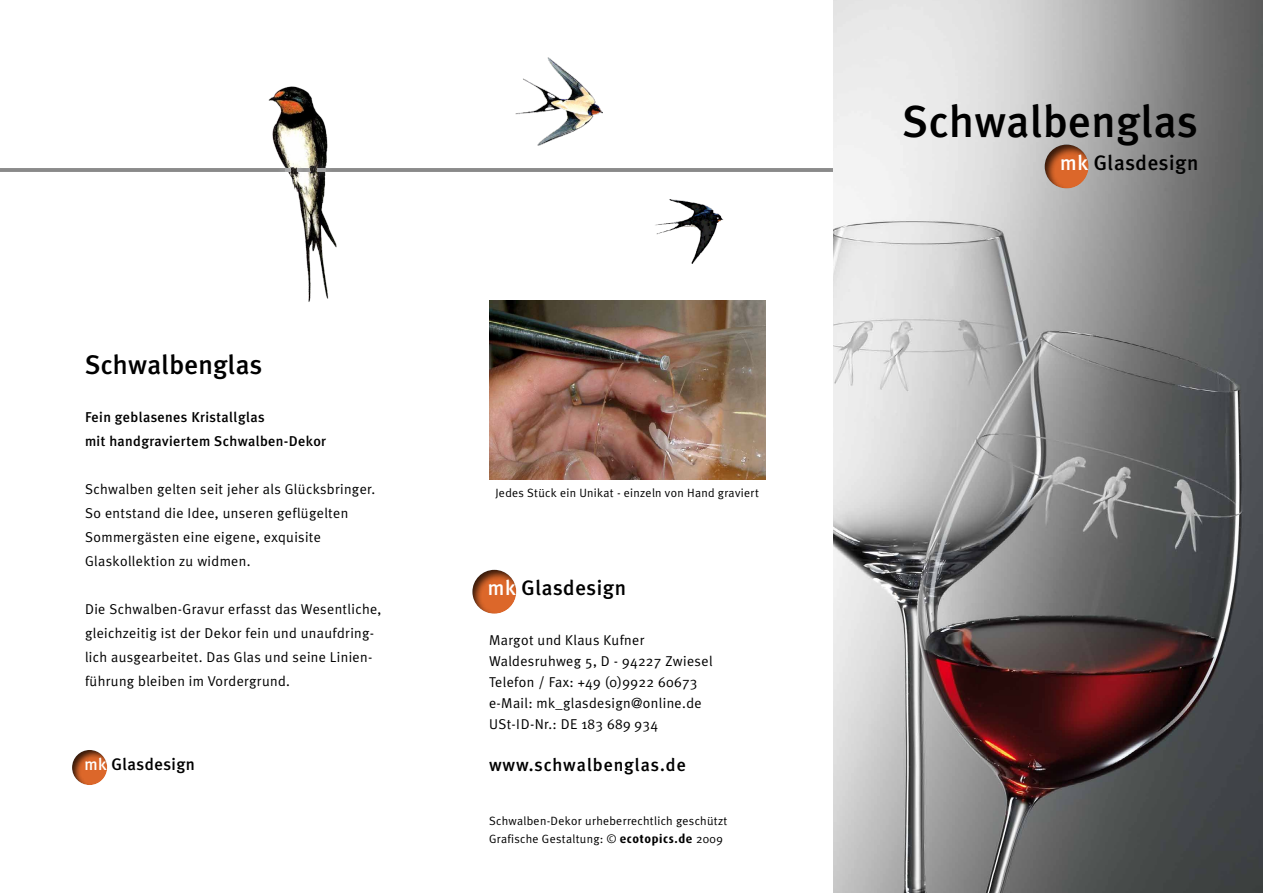
<style>
.page{position:relative;width:1263px;height:893px;background:#fff}
.page>*{position:absolute;margin:0;border:0;box-sizing:border-box;transform-origin:0 0}
.t1{font:500 45px "Meta Plus";letter-spacing:.01em;color:#000}
.t2{font:500 27px "Meta Plus";letter-spacing:.01em;color:#000}
.t3{font:500 21px "Meta Plus";letter-spacing:.025em;color:#000}
.t4{font:500 18px "Meta Plus";letter-spacing:.05em;color:#000}
.t5{font:500 16.8px "Meta Plus";letter-spacing:.025em;color:#000}
.t6{font:14.25px/24px "Meta Plus Normal";letter-spacing:.025em;color:#000}
.t7{font:500 14.25px/24px "Meta Plus";letter-spacing:.025em;color:#000}
.t8{font:12px/18px "Meta Plus Normal";letter-spacing:.025em;color:#000}
.s1{color:#fff}
.s2{font-family:"Dax";font-weight:700}
</style>
<div class="page">
<div style="left:0;top:167px;width:838px;height:6px;background:#8f8f8f"></div>
<img style="left:833px;top:0;width:430px;height:893px">
<div style="left:1042px;top:143px;width:47px;height:48px;background:#000;opacity:.75"></div>
<div style="left:70px;top:749px;width:38px;height:39px;background:#000;opacity:.75"></div>
<img style="left:489px;top:300px;width:276px;height:179px">
<div style="left:470px;top:568px;width:47px;height:48px;background:#000;opacity:.75"></div>
<img style="left:259px;top:86px;width:86px;height:216px">
<div style="left:288px;top:159px;width:30px;height:21px;background:#fff"></div>
<div style="left:297px;top:167px;width:15px;height:6px;background:#969696"></div>
<div style="left:307px;top:159px;width:27px;height:21px;background:#fff;opacity:.75"></div>
<div style="left:316px;top:167px;width:12px;height:6px;background:#9f9f9f"></div>
<div style="left:275px;top:159px;width:24px;height:21px;background:#fff;opacity:.75"></div>
<div style="left:285px;top:167px;width:7px;height:6px;background:#a9a9a9"></div>
<img style="left:516px;top:57px;width:86px;height:89px">
<img style="left:655px;top:200px;width:69px;height:63px">
<h2 class="t2" style="left:85px;top:349px;width:179px">Schwalbenglas</h2>
<p class="t7" style="left:85px;top:405px;width:243px">Fein geblasenes Kristallglas<br>mit handgraviertem Schwalben-Dekor</p>
<p class="t6" style="left:85px;top:477px;width:292px">Schwalben gelten seit jeher als Glücksbringer.<br>So entstand die Idee, unseren geflügelten Sommergästen eine eigene, exquisite Glaskollektion zu widmen.</p>
<p class="t6" style="left:85px;top:597px;width:298px">Die Schwalben-Gravur erfasst das Wesentliche, gleichzeitig ist der Dekor fein und unaufdring&shy;lich ausgearbeitet. Das Glas und seine Linien&shy;führung bleiben im Vordergrund.</p>
<p class="t5" style="left:85px;top:755px;width:112px"><span class="s1">mk</span> Glasdesign</p>
<p class="t8" style="left:495px;top:484px;width:265px">Jedes Stück ein Unikat - einzeln von Hand graviert</p>
<h3 class="t3" style="left:488px;top:576px;width:139px"><span class="s1">mk</span> Glasdesign</h3>
<p class="t6" style="left:489px;top:629px;width:225px;line-height:21px">Margot und Klaus Kufner<br>Waldesruhweg 5, D - 94227 Zwiesel<br>Telefon / Fax: +49 (0)9922 60673 e-Mail: mk_glasdesign@online.de<br>USt-ID-Nr.: DE 183 689 934</p>
<p class="t4" style="left:489px;top:754px;width:198px">www.schwalbenglas.de</p>
<p class="t8" style="left:489px;top:811px;width:240px">Schwalben-Dekor urheberrechtlich geschützt<br>Grafische Gestaltung: © <span class="s2">ecotopics.de</span> 2009</p>
<h1 class="t1" style="left:902px;top:95px;width:297px">Schwalbenglas</h1>
<h3 class="t3" style="left:1060px;top:151px;width:139px"><span class="s1">mk</span> Glasdesign</h3>
</div>
